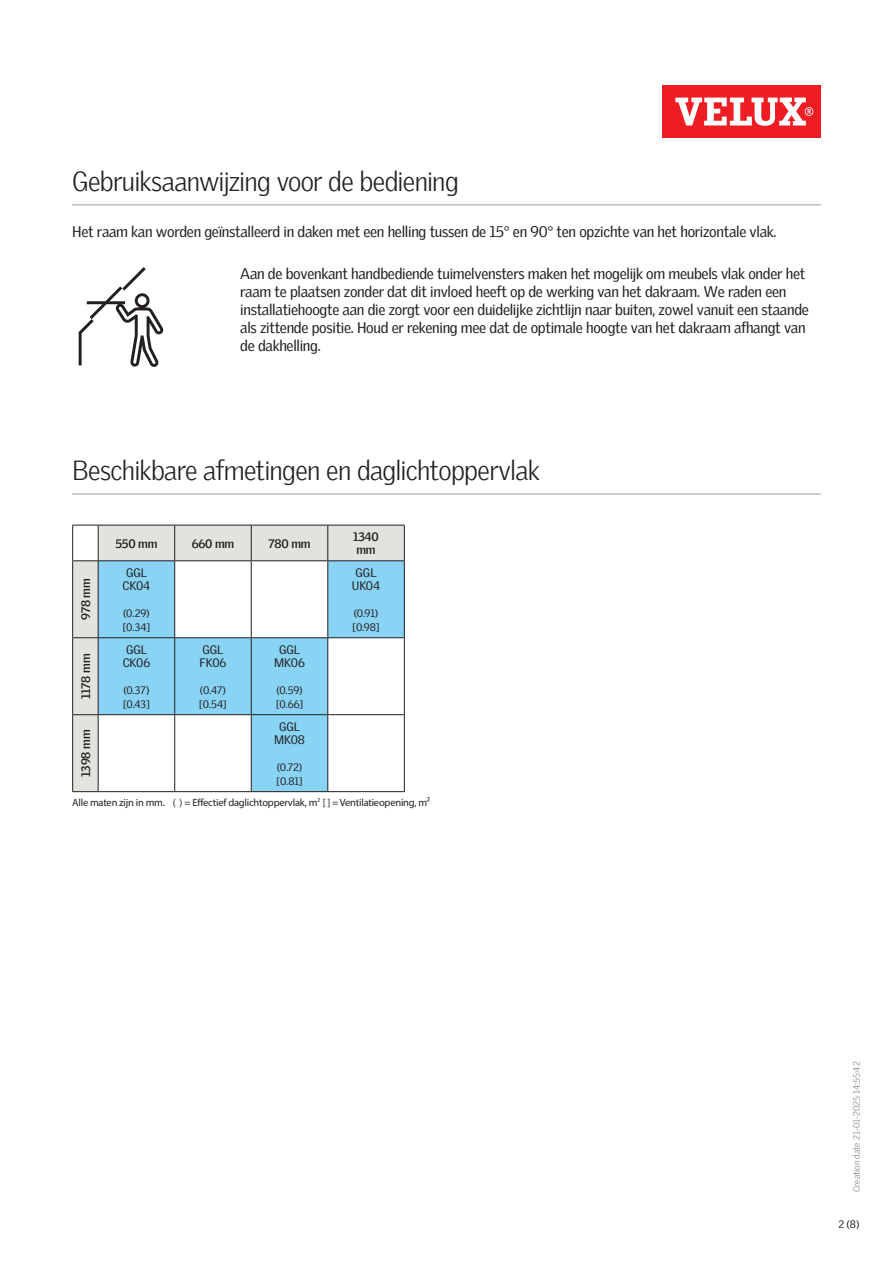
<style>
.page{position:relative;width:893px;height:1263px;background:#fff}
.page>*{position:absolute;margin:0;border:0;box-sizing:border-box;transform-origin:0 0}
.Headline_With_Line_B{font:300 27px "Velux Gothic";letter-spacing:-.025em;color:#231f20}
.Body_Regular{font:15px/18px "Velux Gothic";letter-spacing:-.02em;color:#231f20}
.TableTextVar{font:12px "Velux Gothic";letter-spacing:-.005em;color:#231f20}
.TableHeader_TableTex{font:700 12px/13.5px "Velux Gothic";letter-spacing:-.02em;color:#231f20}
.TableHeader{font:700 12px "Velux Gothic";letter-spacing:-.02em;color:#231f20}
.TableTextVar-2{font:10.5px/14.2px "Velux Gothic";letter-spacing:-.005em;color:#231f20}
.t1{font:10.5px "Myriad Pro";letter-spacing:-.02em;color:#231f20}
.t2{font:300 9px "Velux Gothic";color:#7c7e81}
</style>
<div class="page">
<div style="left:662px;top:85px;width:159px;height:53px;background:#ee1d23"></div>
<svg style="left:675px;top:98px;width:138px;height:28px"></svg>
<hr style="left:72px;top:204px;width:749px;height:2px;background:#bcbdbb">
<hr style="left:72px;top:493px;width:749px;height:2px;background:#bcbdbb">
<svg style="left:73px;top:526px;width:331px;height:265px;background:#e1e1dd"></svg>
<svg style="left:99px;top:561px;width:305px;height:230px"></svg>
<svg style="left:73px;top:525px;width:25px;height:1px"></svg>
<hr style="left:72px;top:525px;width:1px;height:35px;background:#231f20">
<hr style="left:98px;top:525px;width:77px;height:1px;background:#231f20">
<hr style="left:98px;top:525px;width:1px;height:35px;background:#231f20">
<hr style="left:175px;top:525px;width:76px;height:1px;background:#231f20">
<hr style="left:174px;top:525px;width:1px;height:35px;background:#231f20">
<hr style="left:251px;top:525px;width:77px;height:1px;background:#231f20">
<hr style="left:251px;top:525px;width:1px;height:35px;background:#231f20">
<hr style="left:328px;top:525px;width:77px;height:1px;background:#231f20">
<hr style="left:327px;top:525px;width:1px;height:35px;background:#231f20">
<hr style="left:404px;top:525px;width:1px;height:35px;background:#231f20">
<svg style="left:72px;top:560px;width:26px;height:1px"></svg>
<hr style="left:72px;top:561px;width:1px;height:76px;background:#231f20">
<hr style="left:98px;top:560px;width:77px;height:1px;background:#231f20">
<hr style="left:98px;top:561px;width:1px;height:76px;background:#231f20">
<hr style="left:175px;top:560px;width:76px;height:1px;background:#231f20">
<hr style="left:174px;top:561px;width:1px;height:76px;background:#231f20">
<hr style="left:251px;top:560px;width:77px;height:1px;background:#231f20">
<hr style="left:251px;top:561px;width:1px;height:76px;background:#231f20">
<hr style="left:328px;top:560px;width:77px;height:1px;background:#231f20">
<hr style="left:327px;top:561px;width:1px;height:76px;background:#231f20">
<hr style="left:404px;top:561px;width:1px;height:76px;background:#231f20">
<svg style="left:72px;top:637px;width:26px;height:1px"></svg>
<hr style="left:72px;top:638px;width:1px;height:76px;background:#231f20">
<hr style="left:98px;top:637px;width:77px;height:1px;background:#231f20">
<hr style="left:98px;top:638px;width:1px;height:76px;background:#231f20">
<hr style="left:175px;top:637px;width:76px;height:1px;background:#231f20">
<hr style="left:174px;top:638px;width:1px;height:76px;background:#231f20">
<hr style="left:251px;top:637px;width:77px;height:1px;background:#231f20">
<hr style="left:251px;top:638px;width:1px;height:76px;background:#231f20">
<hr style="left:328px;top:637px;width:77px;height:1px;background:#231f20">
<hr style="left:327px;top:638px;width:1px;height:76px;background:#231f20">
<hr style="left:404px;top:638px;width:1px;height:76px;background:#231f20">
<svg style="left:72px;top:714px;width:26px;height:1px"></svg>
<hr style="left:72px;top:715px;width:1px;height:76px;background:#231f20">
<svg style="left:72px;top:791px;width:26px;height:1px"></svg>
<hr style="left:98px;top:714px;width:77px;height:1px;background:#231f20">
<hr style="left:98px;top:715px;width:1px;height:76px;background:#231f20">
<hr style="left:98px;top:791px;width:77px;height:1px;background:#231f20">
<hr style="left:175px;top:714px;width:76px;height:1px;background:#231f20">
<hr style="left:174px;top:715px;width:1px;height:76px;background:#231f20">
<hr style="left:175px;top:791px;width:76px;height:1px;background:#231f20">
<hr style="left:251px;top:714px;width:77px;height:1px;background:#231f20">
<hr style="left:251px;top:715px;width:1px;height:76px;background:#231f20">
<hr style="left:251px;top:791px;width:77px;height:1px;background:#231f20">
<hr style="left:328px;top:714px;width:77px;height:1px;background:#231f20">
<hr style="left:327px;top:715px;width:1px;height:76px;background:#231f20">
<hr style="left:404px;top:715px;width:1px;height:76px;background:#231f20">
<hr style="left:328px;top:791px;width:77px;height:1px;background:#231f20">
<svg style="left:79px;top:267px;width:85px;height:100px"></svg>
<p class="Headline_With_Line_B" style="left:72px;top:161px;width:388px">Gebruiksaanwijzing voor de bediening</p>
<p class="Body_Regular" style="left:72px;top:221px;width:706px">Het raam kan worden geïnstalleerd in daken met een helling tussen de 15° en 90° ten opzichte van het horizontale vlak.</p>
<p class="Body_Regular" style="left:240px;top:263px;width:570px">Aan de bovenkant handbediende tuimelvensters maken het mogelijk om meubels vlak onder het raam te plaatsen zonder dat dit invloed heeft op de werking van het dakraam. We raden een installatiehoogte aan die zorgt voor een duidelijke zichtlijn naar buiten, zowel vanuit een staande als zittende positie. Houd er rekening mee dat de optimale hoogte van het dakraam afhangt van de dakhelling.</p>
<p class="Headline_With_Line_B" style="left:72px;top:450px;width:469px">Beschikbare afmetingen en daglichtoppervlak</p>
<p class="TableHeader" style="left:77px;top:620px;width:43px;rotate:-90deg">978 mm</p>
<p class="TableHeader" style="left:77px;top:699px;width:47px;rotate:-90deg">1178 mm</p>
<p class="TableHeader_TableTex" style="left:115px;top:536px;width:43px">550 mm</p>
<p class="TableHeader_TableTex" style="left:192px;top:536px;width:44px">660 mm</p>
<p class="TableHeader_TableTex" style="left:269px;top:536px;width:43px">780 mm</p>
<p class="TableHeader_TableTex" style="left:353px;top:529px;width:27px">1340 mm</p>
<p class="TableTextVar" style="left:126px;top:563px;width:22px">GGL</p>
<p class="TableTextVar" style="left:123px;top:577px;width:29px">CK04</p>
<p class="TableTextVar-2" style="left:123px;top:605px;width:29px">(0.29) [0.34]</p>
<p class="TableTextVar" style="left:126px;top:640px;width:22px">GGL</p>
<p class="TableTextVar" style="left:123px;top:654px;width:29px">CK06</p>
<p class="TableTextVar-2" style="left:123px;top:682px;width:28px">(0.37) [0.43]</p>
<p class="TableTextVar" style="left:203px;top:640px;width:22px">GGL</p>
<p class="TableTextVar" style="left:200px;top:654px;width:28px">FK06</p>
<p class="TableTextVar-2" style="left:199px;top:682px;width:29px">(0.47) [0.54]</p>
<p class="TableTextVar" style="left:279px;top:640px;width:22px">GGL</p>
<p class="TableTextVar" style="left:274px;top:654px;width:32px">MK06</p>
<p class="TableTextVar-2" style="left:276px;top:682px;width:29px">(0.59) [0.66]</p>
<p class="TableTextVar" style="left:356px;top:563px;width:22px">GGL</p>
<p class="TableTextVar" style="left:352px;top:577px;width:30px">UK04</p>
<p class="TableTextVar-2" style="left:353px;top:605px;width:28px">(0.91) [0.98]</p>
<p class="TableTextVar" style="left:279px;top:717px;width:22px">GGL</p>
<p class="TableTextVar" style="left:274px;top:731px;width:32px">MK08</p>
<p class="TableTextVar-2" style="left:277px;top:759px;width:27px">(0.72) [0.81]</p>
<p class="t1" style="left:72px;top:795px;width:359px">Alle maten zijn in mm. ( ) = Effectief daglichtoppervlak, m<sup>2</sup> [ ] = Ventilatieopening, m²</p>
<p class="TableHeader" style="left:77px;top:777px;width:48px;rotate:-90deg">1398 mm</p>
<p class="t2" style="left:850px;top:1192px;width:132px;rotate:-90deg">Creation date 21-01-2025 14:55:42</p>
<p class="TableTextVar-2" style="left:838px;top:1216px;width:23px">2 (8)</p>
</div>
